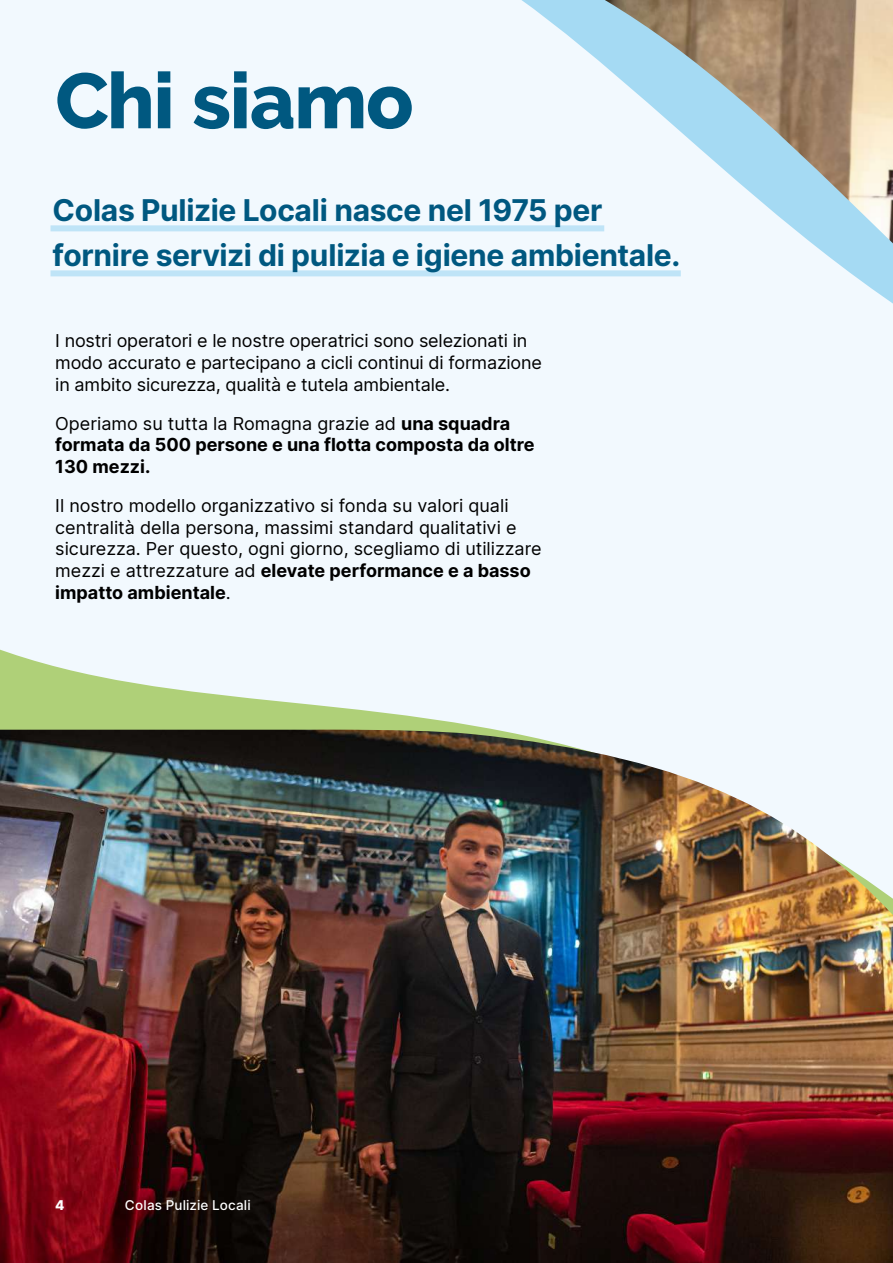
<style>
.page{position:relative;width:893px;height:1263px;background:#fff}
.page>*{position:absolute;margin:0;border:0;box-sizing:border-box;transform-origin:0 0}
.t1{font:800 78px "Raleway";letter-spacing:-.015em;color:#005880}
.t2{font:700 30px/45px "Inter";letter-spacing:-.01em;color:#005880}
.t3{font:18px/21.8px "Inter";letter-spacing:-.01em;color:#000}
.t4{font:700 18px/21.8px "Inter";color:#000}
.t5{font:500 13.5px "Inter";letter-spacing:.015em;color:#fff}
.t6{font:800 13.5px "Inter";color:#fff}
.s1{font-weight:400}
.s2{font-weight:700}
</style>
<div class="page">
<div style="left:29px;top:0;width:864px;height:440px;background:#f2f9fe"></div>
<img style="left:605px;top:0;width:288px;height:243px">
<div style="left:0;top:440px;width:893px;height:290px;background:#f2f9fe"></div>
<img style="left:0;top:730px;width:893px;height:533px">
<div style="left:51px;top:225px;width:553px;height:6px;background:#bfe4f7"></div>
<div style="left:51px;top:270px;width:630px;height:6px;background:#bfe4f7"></div>
<h1 class="t1" style="left:55px;top:57px;width:360px">Chi siamo</h1>
<h2 class="t2" style="left:53px;top:187px;width:629px">Colas Pulizie Locali nasce nel 1975 per fornire servizi di pulizia e igiene ambientale.</h2>
<p class="t3" style="left:55px;top:330px;width:488px">I nostri operatori e le nostre operatrici sono selezionati in modo accurato e partecipano a cicli continui di formazione in ambito sicurezza, qualità e tutela ambientale.</p>
<p class="t4" style="left:55px;top:412px;width:481px"><span class="s1">Operiamo su tutta la Romagna grazie ad</span> una squadra formata da 500 persone e una flotta composta da oltre<br>130 mezzi.</p>
<p class="t3" style="left:55px;top:494px;width:488px">Il nostro modello organizzativo si fonda su valori quali centralità della persona, massimi standard qualitativi e sicurezza. Per questo, ogni giorno, scegliamo di utilizzare mezzi e attrezzature ad <span class="s2">elevate performance e a basso impatto ambientale</span>.</p>
<p class="t6" style="left:55px;top:1195px;width:11px">4</p>
<p class="t5" style="left:125px;top:1195px;width:127px">Colas Pulizie Locali</p>
</div>
